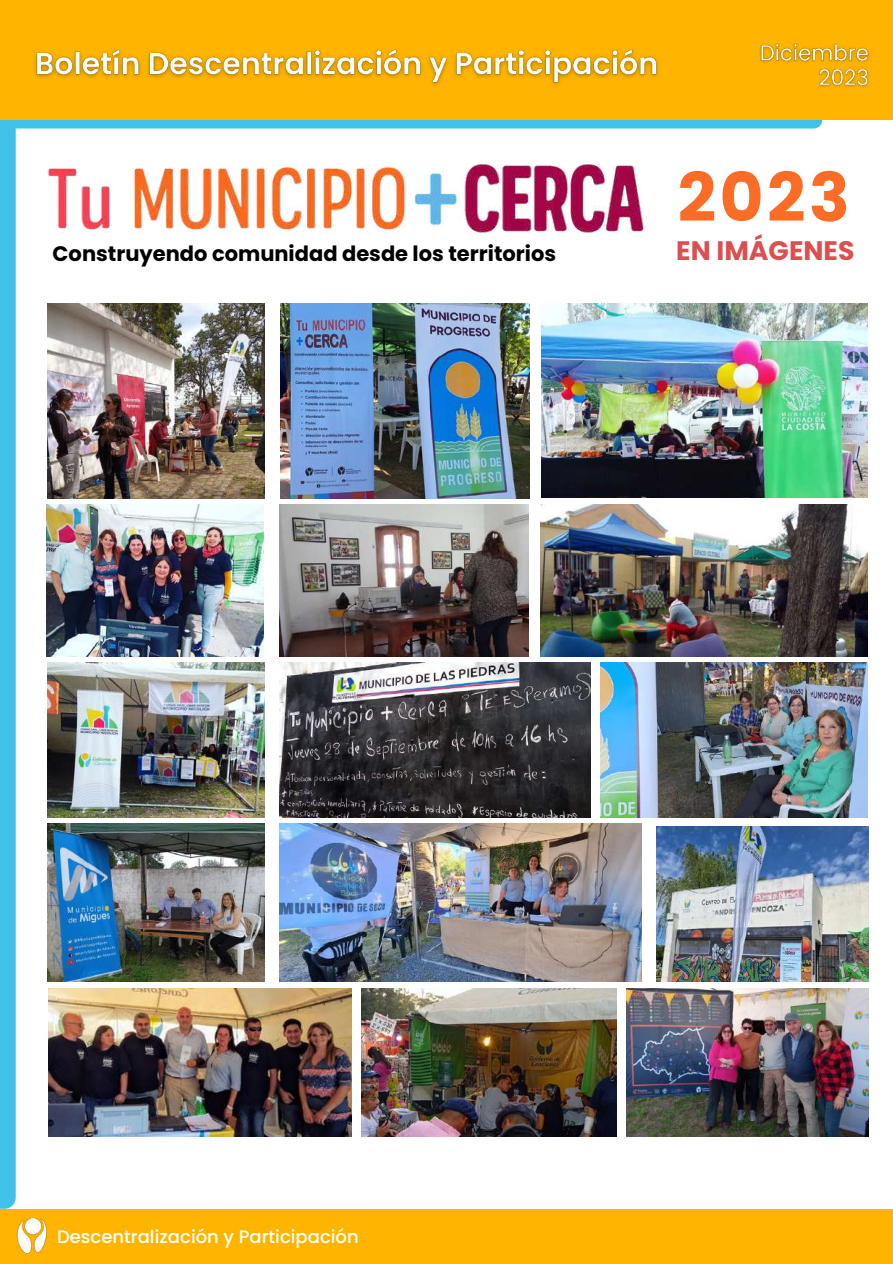
<style>
.page{position:relative;width:893px;height:1264px;background:#fff}
.page>*{position:absolute;margin:0;border:0;box-sizing:border-box;transform-origin:0 0}
.t1{font:700 67.5px "Poppins";color:#fb6d26}
.t2{font:700 26.7px "Poppins";color:#dc4f50}
.t3{font:700 21px "Poppins";color:#000}
.t4{font:500 18px "Poppins";color:#fff}
</style>
<div class="page">
<div style="left:0;top:1208px;width:892px;height:55px;background:#ffb500"></div>
<svg style="left:16px;top:119px;width:806px;height:9px"></svg>
<div style="left:0;top:117px;width:16px;height:1091px;background:#3fc1e9"></div>
<div style="left:0;top:0;width:892px;height:119px;background:#ffb500"></div>
<img style="left:48px;top:165px;width:599px;height:70px">
<img style="left:16px;top:1218px;width:31px;height:36px">
<img style="left:281px;top:303px;width:248px;height:195px">
<img style="left:280px;top:823px;width:361px;height:158px">
<img style="left:47px;top:823px;width:217px;height:158px">
<img style="left:280px;top:504px;width:248px;height:152px">
<img style="left:280px;top:663px;width:310px;height:154px">
<img style="left:542px;top:303px;width:325px;height:195px">
<img style="left:47px;top:663px;width:217px;height:154px">
<img style="left:47px;top:504px;width:217px;height:152px">
<img style="left:48px;top:303px;width:217px;height:195px">
<img style="left:600px;top:663px;width:267px;height:154px">
<img style="left:540px;top:504px;width:327px;height:152px">
<img style="left:656px;top:826px;width:212px;height:155px">
<img style="left:48px;top:988px;width:303px;height:148px">
<img style="left:626px;top:988px;width:242px;height:148px">
<img style="left:361px;top:988px;width:255px;height:148px">
<img style="left:34px;top:48px;width:625px;height:38px">
<img style="left:759px;top:43px;width:111px;height:45px">
<p class="t3" style="left:53px;top:239px;width:505px">Construyendo comunidad desde los territorios</p>
<h1 class="t1" style="left:677px;top:150px;width:174px">2023</h1>
<p class="t2" style="left:676px;top:231px;width:180px">EN IMÁGENES</p>
<p class="t4" style="left:57px;top:1224px;width:303px">Descentralización y Participación</p>
</div>
